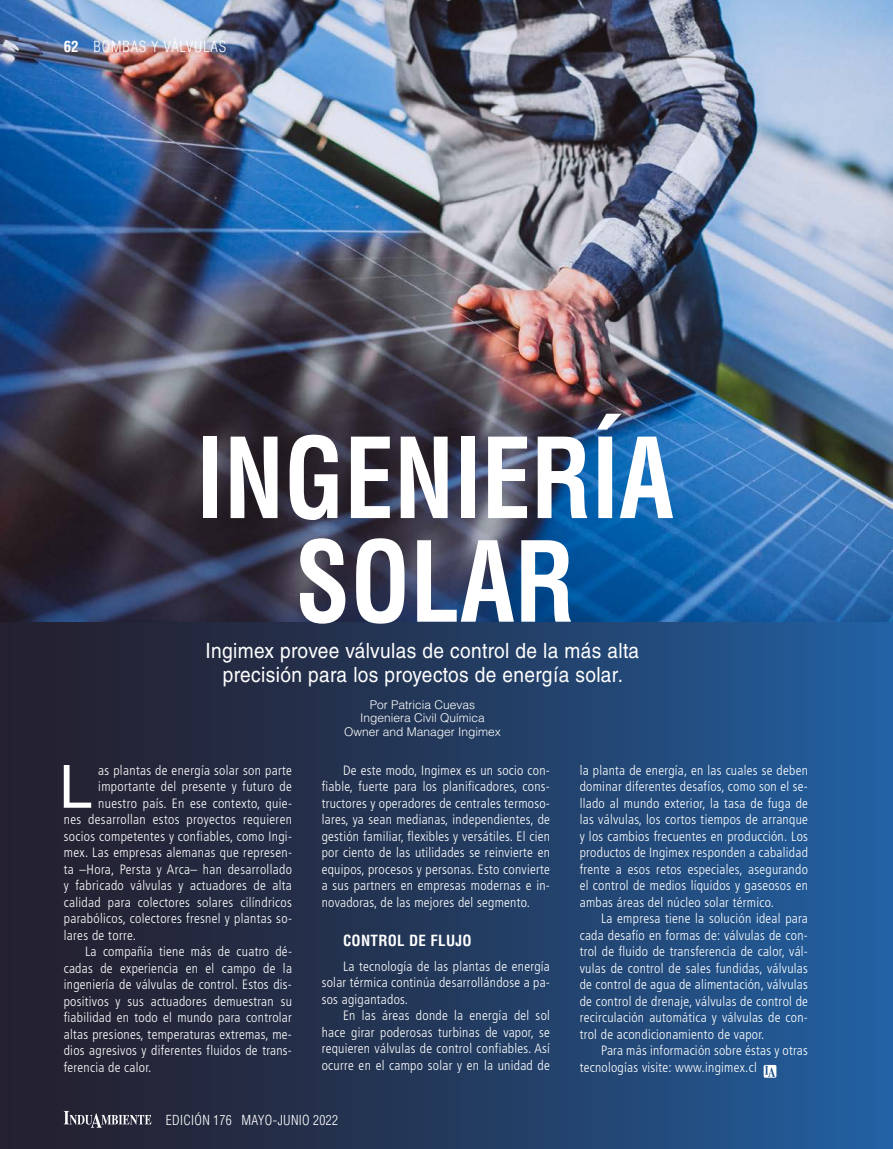
<style>
.page{position:relative;width:893px;height:1149px;background:#fff}
.page>*{position:absolute;margin:0;border:0;box-sizing:border-box;transform-origin:0 0}
.t1{font:700 condensed 108.6px/103.5px "Helvetica LT Std";color:#fff;text-align:center;scale:.91 1}
.t2{font:59.4px "Helvetica LT Std";color:#fff}
.t3{font:21px/24px "Helvetica LT Std";letter-spacing:.02em;color:#fff;text-align:center;scale:.91 1}
.t4{font:700 condensed 15px "Helvetica LT Std";letter-spacing:.02em;color:#fff}
.t5{font:300 condensed 15px "Helvetica LT Std";letter-spacing:.05em;color:#fff}
.t6{font:300 condensed 13.5px/16.5px "Frutiger";letter-spacing:.02em;color:#fff;text-align:justify}
.t7{font:300 condensed 13.5px "Helvetica LT Std";letter-spacing:.025em;color:#fff}
.t8{font:300 12px/13.5px "Helvetica LT Std";color:#fff;text-align:center}
</style>
<div class="page">
<div style="left:0;top:576px;width:893px;height:572px;background:linear-gradient(to right,#241a24,#225e9e)"></div>
<img style="left:0;top:0;width:893px;height:621px">
<svg style="left:64px;top:1110px;width:87px;height:17px"></svg>
<svg style="left:764px;top:1064px;width:12px;height:13px"></svg>
<p class="t4" style="left:64px;top:37px;width:16px">62</p>
<p class="t5" style="left:94px;top:37px;width:134px">BOMBAS Y VÁLVULAS</p>
<h1 class="t1" style="left:196px;top:426px;width:526px">INGENIERÍA<br>SOLAR</h1>
<h3 class="t3" style="left:206px;top:638px;width:478px">Ingimex provee válvulas de control de la más alta precisión para los proyectos de energía solar.</h3>
<p class="t8" style="left:344px;top:697px;width:158px">Por Patricia Cuevas<br>Ingeniera Civil Química<br>Owner and Manager Ingimex</p>
<p class="t6" style="left:580px;top:761px;width:230px">la planta de energía, en las cuales se deben dominar diferentes desafíos, como son el se&shy;llado al mundo exterior, la tasa de fuga de las válvulas, los cortos tiempos de arranque y los cambios frecuentes en producción. Los productos de Ingimex responden a cabalidad frente a esos retos especiales, asegurando el control de medios líquidos y gaseosos en ambas áreas del núcleo solar térmico.</p>
<p class="t6" style="left:580px;top:910px;width:230px;text-indent:21px">La empresa tiene la solución ideal para cada desafío en formas de: válvulas de con&shy;trol de fluido de transferencia de calor, vál&shy;vulas de control de sales fundidas, válvulas de control de agua de alimentación, válvulas de control de drenaje, válvulas de control de recirculación automática y válvulas de con&shy;trol de acondicionamiento de vapor.</p>
<p class="t6" style="left:580px;top:1042px;width:230px;text-indent:21px">Para más información sobre éstas y otras tecnologías visite: www.ingimex.cl</p>
<p class="t6" style="left:322px;top:761px;width:230px;text-indent:21px">De este modo, Ingimex es un socio con&shy;fiable, fuerte para los planificadores, cons&shy;tructores y operadores de centrales termoso&shy;lares, ya sean medianas, independientes, de gestión familiar, flexibles y versátiles. El cien por ciento de las utilidades se reinvierte en equipos, procesos y personas. Esto convierte a sus partners en empresas modernas e in&shy;novadoras, de las mejores del segmento.</p>
<p class="t4" style="left:343px;top:930px;width:130px">CONTROL DE FLUJO</p>
<p class="t6" style="left:322px;top:957px;width:230px;text-indent:21px">La tecnología de las plantas de energía solar térmica continúa desarrollándose a pa&shy;sos agigantados.</p>
<p class="t6" style="left:322px;top:1007px;width:230px;text-indent:21px">En las áreas donde la energía del sol hace girar poderosas turbinas de vapor, se requieren válvulas de control confiables. Así ocurre en el campo solar y en la unidad de</p>
<h2 class="t2" style="left:59px;top:752px;width:35px">L</h2>
<p class="t6" style="left:98px;top:761px;width:195px">as plantas de energía solar son parte</p>
<p class="t6" style="left:98px;top:778px;width:195px">importante del presente y futuro de</p>
<p class="t6" style="left:98px;top:794px;width:195px">nuestro país. En ese contexto, quie-</p>
<p class="t6" style="left:64px;top:811px;width:230px">nes desarrollan estos proyectos requieren</p>
<p class="t6" style="left:64px;top:827px;width:230px">socios competentes y confiables, como Ingi-</p>
<p class="t6" style="left:64px;top:844px;width:230px">mex. Las empresas alemanas que represen-</p>
<p class="t6" style="left:64px;top:860px;width:230px">ta –Hora, Persta y Arca– han desarrollado</p>
<p class="t6" style="left:64px;top:877px;width:230px">y fabricado válvulas y actuadores de alta</p>
<p class="t6" style="left:64px;top:893px;width:230px">calidad para colectores solares cilíndricos</p>
<p class="t6" style="left:64px;top:910px;width:230px">parabólicos, colectores fresnel y plantas so-</p>
<p class="t6" style="left:64px;top:926px;width:74px">lares de torre.</p>
<p class="t6" style="left:85px;top:943px;width:208px">La compañía tiene más de cuatro dé-</p>
<p class="t6" style="left:64px;top:959px;width:230px">cadas de experiencia en el campo de la</p>
<p class="t6" style="left:64px;top:976px;width:230px">ingeniería de válvulas de control. Estos dis-</p>
<p class="t6" style="left:64px;top:992px;width:230px">positivos y sus actuadores demuestran su</p>
<p class="t6" style="left:64px;top:1009px;width:230px">fiabilidad en todo el mundo para controlar</p>
<p class="t6" style="left:64px;top:1025px;width:230px">altas presiones, temperaturas extremas, me-</p>
<p class="t6" style="left:64px;top:1042px;width:230px">dios agresivos y diferentes fluidos de trans-</p>
<p class="t6" style="left:64px;top:1058px;width:89px">ferencia de calor.</p>
<p class="t7" style="left:166px;top:1110px;width:174px">EDICIÓN 176 MAYO-JUNIO 2022</p>
</div>
